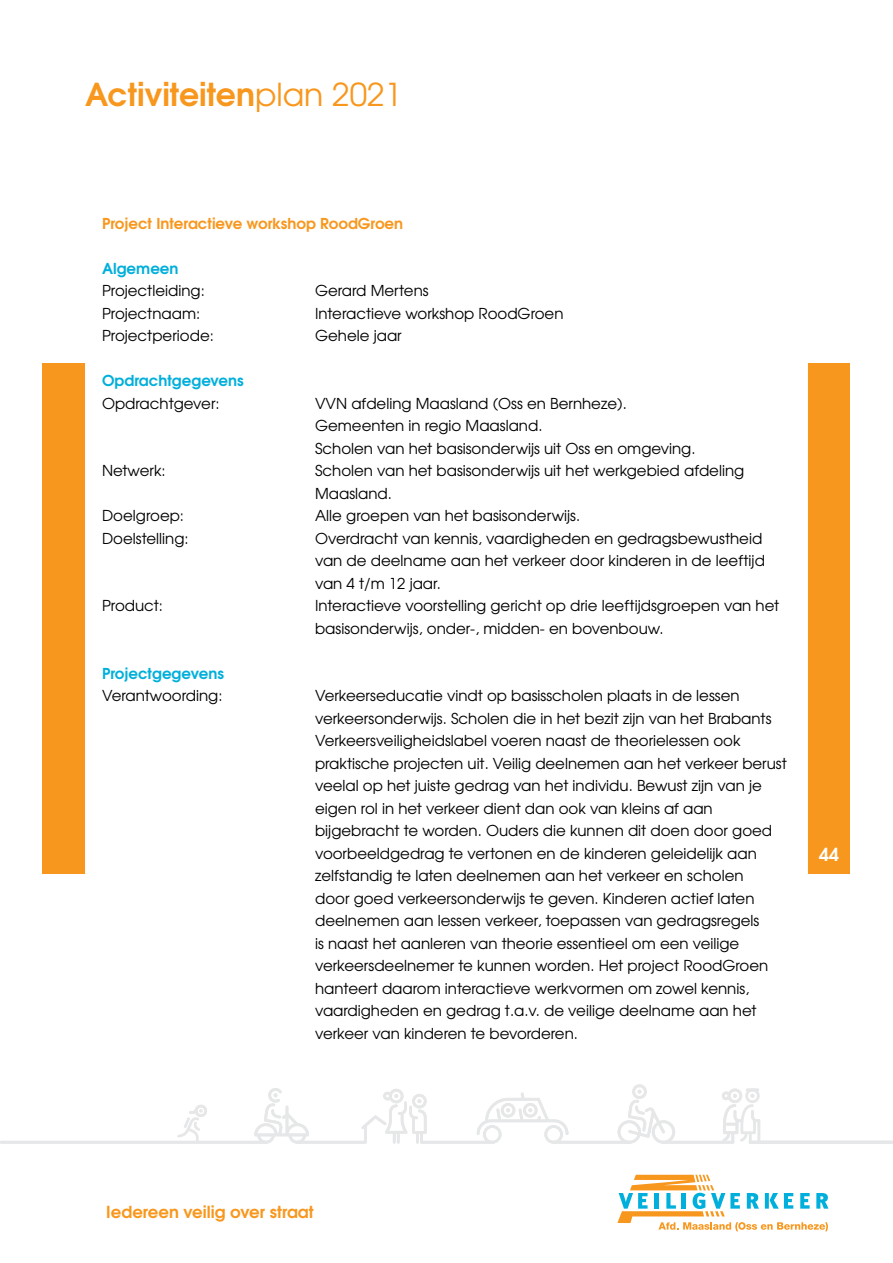
<style>
.page{position:relative;width:893px;height:1263px;background:#fff}
.page>*{position:absolute;margin:0;border:0;box-sizing:border-box;transform-origin:0 0}
.t1{font:700 31.5px "Te X Gyre Adventor";color:#f8971d}
.t2{font:700 18px "Te X Gyre Adventor";color:#fff}
.t3{font:700 16.5px "Te X Gyre Adventor";color:#f8971d}
.t4{font:15px/22.5px "Te X Gyre Adventor";color:#000}
.t5{font:700 15px "Te X Gyre Adventor";color:#00afdb}
.t6{font:700 15px "Te X Gyre Adventor";color:#f8971d}
.s1{font-weight:400}
</style>
<div class="page">
<svg style="left:617px;top:1175px;width:211px;height:56px"></svg>
<div style="left:43px;top:363px;width:807px;height:510px;background:#f8971d"></div>
<div style="left:85px;top:361px;width:723px;height:524px;background:#fff"></div>
<hr style="left:0;top:1141px;width:267px;height:3px;background:#e6e7e8">
<svg style="left:177px;top:1084px;width:716px;height:60px"></svg>
<h1 class="t1" style="left:85px;top:68px;width:318px">Activiteiten<span class="s1">plan 2021</span></h1>
<p class="t6" style="left:102px;top:210px;width:303px">Project Interactieve workshop RoodGroen</p>
<p class="t5" style="left:102px;top:255px;width:78px">Algemeen</p>
<p class="t4" style="left:102px;top:278px;width:104px">Projectleiding:</p>
<p class="t4" style="left:315px;top:278px;width:115px">Gerard Mertens</p>
<p class="t4" style="left:102px;top:301px;width:100px">Projectnaam:</p>
<p class="t4" style="left:315px;top:301px;width:250px">Interactieve workshop RoodGroen</p>
<p class="t4" style="left:102px;top:323px;width:113px">Projectperiode:</p>
<p class="t4" style="left:315px;top:323px;width:88px">Gehele jaar</p>
<p class="t5" style="left:102px;top:368px;width:143px">Opdrachtgegevens</p>
<p class="t4" style="left:102px;top:391px;width:119px">Opdrachtgever:</p>
<p class="t4" style="left:315px;top:391px;width:382px">VVN afdeling Maasland (Oss en Bernheze).<br>Gemeenten in regio Maasland.<br>Scholen van het basisonderwijs uit Oss en omgeving.</p>
<p class="t4" style="left:102px;top:458px;width:65px">Netwerk:</p>
<p class="t4" style="left:315px;top:458px;width:431px">Scholen van het basisonderwijs uit het werkgebied afdeling<br>Maasland.</p>
<p class="t4" style="left:102px;top:503px;width:84px">Doelgroep:</p>
<p class="t4" style="left:315px;top:503px;width:267px">Alle groepen van het basisonderwijs.</p>
<p class="t4" style="left:102px;top:526px;width:88px">Doelstelling:</p>
<p class="t4" style="left:315px;top:526px;width:451px">Overdracht van kennis, vaardigheden en gedragsbewustheid van de deelname aan het verkeer door kinderen in de leeftijd van 4 t/m 12 jaar.</p>
<p class="t4" style="left:102px;top:593px;width:62px">Product:</p>
<p class="t4" style="left:315px;top:593px;width:466px">Interactieve voorstelling gericht op drie leeftijdsgroepen van het basisonderwijs, onder-, midden- en bovenbouw.</p>
<p class="t5" style="left:102px;top:660px;width:123px">Projectgegevens</p>
<p class="t4" style="left:102px;top:683px;width:122px">Verantwoording:</p>
<p class="t4" style="left:315px;top:683px;width:473px">Verkeerseducatie vindt op basisscholen plaats in de lessen verkeersonderwijs. Scholen die in het bezit zijn van het Brabants Verkeersveiligheidslabel voeren naast de theorielessen ook praktische projecten uit. Veilig deelnemen aan het verkeer berust veelal op het juiste gedrag van het individu. Bewust zijn van je eigen rol in het verkeer dient dan ook van kleins af aan bijgebracht te worden. Ouders die kunnen dit doen door goed voorbeeldgedrag te vertonen en de kinderen geleidelijk aan zelfstandig te laten deelnemen aan het verkeer en scholen<br>door goed verkeersonderwijs te geven. Kinderen actief laten deelnemen aan lessen verkeer, toepassen van gedragsregels<br>is naast het aanleren van theorie essentieel om een veilige verkeersdeelnemer te kunnen worden. Het project RoodGroen hanteert daarom interactieve werkvormen om zowel kennis, vaardigheden en gedrag t.a.v. de veilige deelname aan het verkeer van kinderen te bevorderen.</p>
<p class="t2" style="left:819px;top:839px;width:22px">44</p>
<p class="t3" style="left:106px;top:1197px;width:209px">Iedereen veilig over straat</p>
</div>
